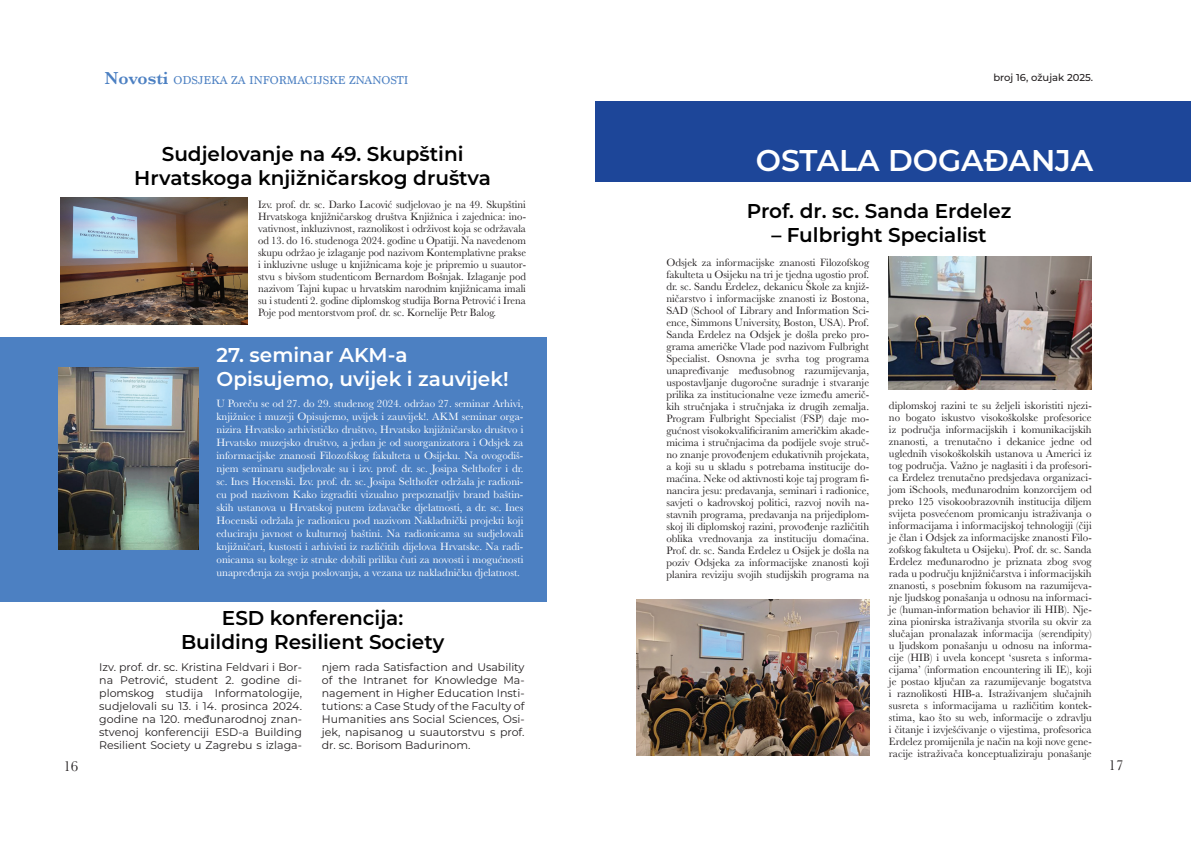
<style>
.page{position:relative;width:1191px;height:842px;background:#fff}
.page>*{position:absolute;margin:0;border:0;box-sizing:border-box;transform-origin:0 0}
.t1{font:600 30px "Montserrat";color:#fff}
.t2{font:600 20px/24px "Montserrat";color:#000;text-align:center}
.t3{font:600 20px/24px "Montserrat";color:#fff}
.t4{font:15px "Baskerville";color:#231f20}
.t5{font:12px "Marion";color:#4c80c2}
.t6{font:11px/12px "Baskerville";color:#231f20;text-align:justify}
.t7{font:11px/13px "Baskerville";color:#fff;text-align:justify}
.t8{font:11px/13px "Montserrat";color:#231f20;text-align:justify}
.t9{font:500 10px "Montserrat";color:#231f20}
.s1{font-family:"Baskerville";font-weight:600;font-size:18px}
</style>
<div class="page">
<div style="left:595px;top:101px;width:596px;height:80px;background:#1d4699"></div>
<div style="left:0;top:338px;width:547px;height:264px;background:#4c80c2"></div>
<img style="left:889px;top:256px;width:202px;height:134px">
<img style="left:636px;top:600px;width:233px;height:156px">
<img style="left:59px;top:367px;width:140px;height:183px">
<img style="left:60px;top:197px;width:187px;height:127px">
<p class="t5" style="left:105px;top:73px;width:305px"><span class="s1">Novosti</span> ODSJEKA ZA INFORMACIJSKE ZNANOSTI</p>
<p class="t9" style="left:993px;top:71px;width:101px">broj 16, ožujak 2025.</p>
<h3 class="t4" style="left:63px;top:757px;width:16px">16</h3>
<h2 class="t2" style="left:134px;top:141px;width:358px">Sudjelovanje na 49. Skupštini<br>Hrvatskoga knjižničarskog društva</h2>
<p class="t6" style="left:258px;top:199px;width:269px">Izv. prof. dr. sc. Darko Lacović sudjelovao je na 49. Skupštini Hrvatskoga knjižničarskog društva Knjižnica i zajednica: ino&shy;vativnost, inkluzivnost, raznolikost i održivost koja se održavala od 13. do 16. studenoga 2024. godine u Opatiji. Na navedenom skupu održao je izlaganje pod nazivom Kontemplativne prakse i inkluzivne usluge u knjižnicama koje je pripremio u suautor&shy;stvu s bivšom studenticom Bernardom Bošnjak. Izlaganje pod nazivom Tajni kupac u hrvatskim narodnim knjižnicama imali su i studenti 2. godine diplomskog studija Borna Petrović i Irena Poje pod mentorstvom prof. dr. sc. Kornelije Petr Balog.</p>
<h2 class="t3" style="left:216px;top:342px;width:294px">27. seminar AKM-a<br>Opisujemo, uvijek i zauvijek!</h2>
<p class="t7" style="left:216px;top:397px;width:308px">U Poreču se od 27. do 29. studenog 2024. održao 27. seminar Arhivi, knjižnice i muzeji Opisujemo, uvijek i zauvijek!. AKM seminar orga&shy;nizira Hrvatsko arhivističko društvo, Hrvatsko knjižničarsko društvo i Hrvatsko muzejsko društvo, a jedan je od suorganizatora i Odsjek za informacijske znanosti Filozofskog fakulteta u Osijeku. Na ovogodiš&shy;njem seminaru sudjelovale su i izv. prof. dr. sc. Josipa Selthofer i dr. sc. Ines Hocenski. Izv. prof. dr. sc. Josipa Selthofer održala je radioni&shy;cu pod nazivom Kako izgraditi vizualno prepoznatljiv brand baštin&shy;skih ustanova u Hrvatskoj putem izdavačke djelatnosti, a dr. sc. Ines Hocenski održala je radionicu pod nazivom Nakladnički projekti koji educiraju javnost o kulturnoj baštini. Na radionicama su sudjelovali knjižničari, kustosti i arhivisti iz različitih dijelova Hrvatske. Na radi&shy;onicama su kolege iz struke dobili priliku čuti za novosti i mogućnosti unapređenja za svoja poslovanja, a vezana uz nakladničku djelatnost.</p>
<h2 class="t2" style="left:181px;top:605px;width:265px">ESD konferencija:<br>Building Resilient Society</h2>
<p class="t8" style="left:99px;top:660px;width:204px">Izv. prof. dr. sc. Kristina Feldvari i Bor&shy;na Petrović, student 2. godine di&shy;plomskog studija Informatologije, sudjelovali su 13. i 14. prosinca 2024. godine na 120. međunarodnoj znan&shy;stvenoj konferenciji ESD-a Building Resilient Society u Zagrebu s izlaga-</p>
<p class="t8" style="left:322px;top:660px;width:204px">njem rada Satisfaction and Usability of the Intranet for Knowledge Ma&shy;nagement in Higher Education Insti&shy;tutions: a Case Study of the Faculty of Humanities ans Social Sciences, Osi&shy;jek, napisanog u suautorstvu s prof. dr. sc. Borisom Badurinom.</p>
<h1 class="t1" style="left:756px;top:139px;width:339px">OSTALA DOGAĐANJA</h1>
<h2 class="t2" style="left:747px;top:198px;width:266px">Prof. dr. sc. Sanda Erdelez</h2>
<h2 class="t2" style="left:771px;top:222px;width:217px">– Fulbright Specialist</h2>
<p class="t6" style="left:666px;top:257px;width:204px">Odsjek za informacijske znanosti Filozofskog fakulteta u Osijeku na tri je tjedna ugostio prof. dr. sc. Sandu Erdelez, dekanicu Škole za knjiž&shy;ničarstvo i informacijske znanosti iz Bostona, SAD (School of Library and Information Sci&shy;ence, Simmons University, Boston, USA). Prof.<br>Sanda Erdelez na Odsjek je došla preko pro&shy;grama američke Vlade pod nazivom Fulbright Specialist. Osnovna je svrha tog programa unapređivanje međusobnog razumijevanja, uspostavljanje dugoročne suradnje i stvaranje prilika za institucionalne veze između američ&shy;kih stručnjaka i stručnjaka iz drugih zemalja.<br>Program Fulbright Specialist (FSP) daje mo&shy;gućnost visokokvalificiranim američkim akade&shy;micima i stručnjacima da podijele svoje struč&shy;no znanje provođenjem edukativnih projekata, a koji su u skladu s potrebama institucije do&shy;maćina. Neke od aktivnosti koje taj program fi&shy;nancira jesu: predavanja, seminari i radionice, savjeti o kadrovskoj politici, razvoj novih na&shy;stavnih programa, predavanja na prijediplom&shy;skoj ili diplomskoj razini, provođenje različitih oblika vrednovanja za instituciju domaćina.<br>Prof. dr. sc. Sanda Erdelez u Osijek je došla na poziv Odsjeka za informacijske znanosti koji planira reviziju svojih studijskih programa na</p>
<p class="t6" style="left:889px;top:400px;width:204px">diplomskoj razini te su željeli iskoristiti njezi&shy;no bogato iskustvo visokoškolske profesorice iz područja informacijskih i komunikacijskih znanosti, a trenutačno i dekanice jedne od uglednih visokoškolskih ustanova u Americi iz tog područja. Važno je naglasiti i da profesori&shy;ca Erdelez trenutačno predsjedava organizaci&shy;jom iSchools, međunarodnim konzorcijem od preko 125 visokoobrazovnih institucija diljem svijeta posvećenom promicanju istraživanja o informacijama i informacijskoj tehnologiji (čiji je član i Odsjek za informacijske znanosti Filo&shy;zofskog fakulteta u Osijeku). Prof. dr. sc. Sanda Erdelez međunarodno je priznata zbog svog rada u području knjižničarstva i informacijskih znanosti, s posebnim fokusom na razumijeva&shy;nje ljudskog ponašanja u odnosu na informaci&shy;je (human-information behavior ili HIB). Nje&shy;zina pionirska istraživanja stvorila su okvir za slučajan pronalazak informacija (serendipity) u ljudskom ponašanju u odnosu na informa&shy;cije (HIB) i uvela koncept ‘susreta s informa&shy;cijama’ (information encountering ili IE), koji je postao ključan za razumijevanje bogatstva i raznolikosti HIB-a. Istraživanjem slučajnih susreta s informacijama u različitim kontek&shy;stima, kao što su web, informacije o zdravlju i čitanje i izvješćivanje o vijestima, profesorica Erdelez promijenila je način na koji nove gene&shy;racije istraživača konceptualiziraju ponašanje</p>
<h3 class="t4" style="left:1108px;top:755px;width:16px">17</h3>
</div>
